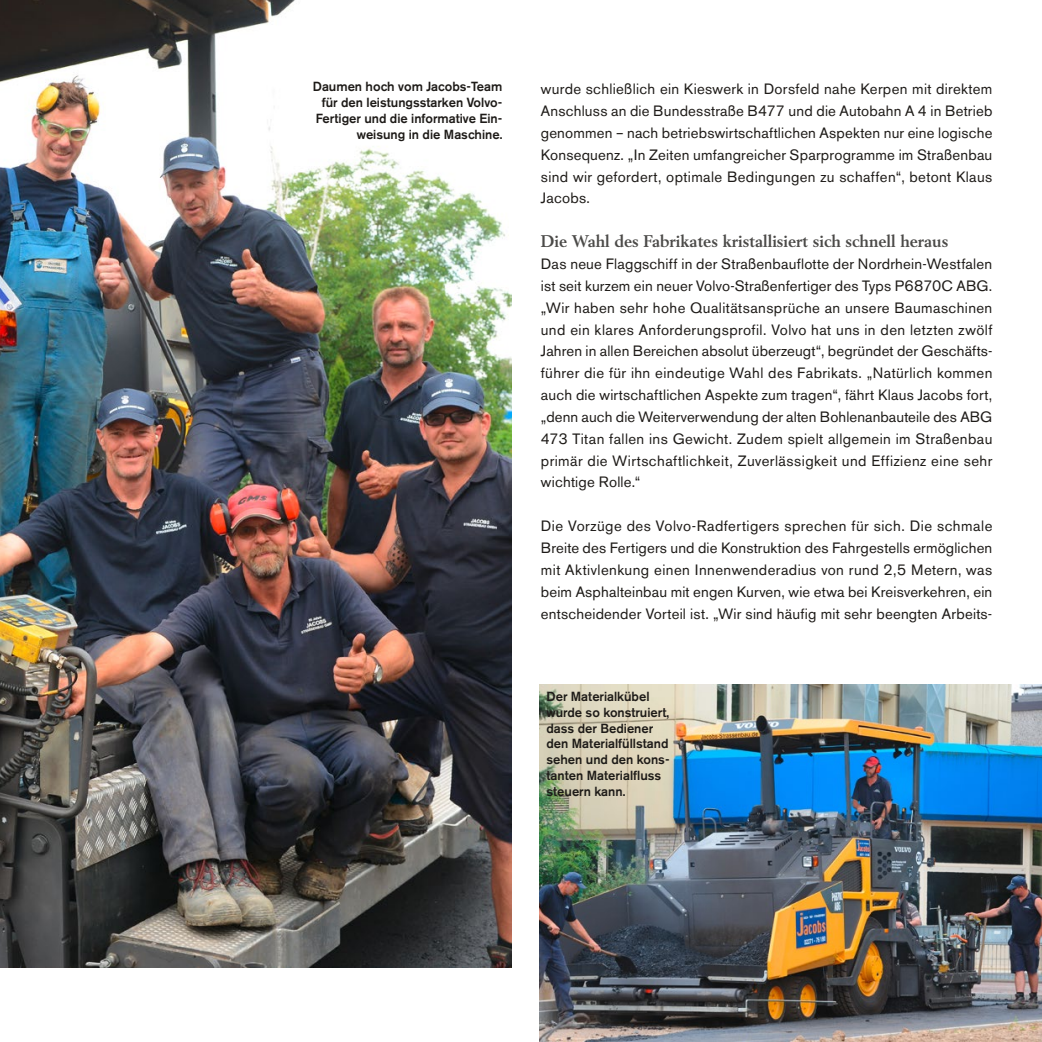
<style>
.page{position:relative;width:1042px;height:1042px;background:#fff}
.page>*{position:absolute;margin:0;border:0;box-sizing:border-box;transform-origin:0 0}
.t1{font:700 16.62px "Volvo Serif Pro";color:#4b4a48}
.t2{font:14.88px/21.9px "Volvo Sans Pro";letter-spacing:.025em;color:#1e1b18;text-align:justify}
.t3{font:500 13.12px/15.8px "Volvo Sans Pro";color:#1e1b18;text-align:right}
</style>
<div class="page">
<img style="left:0;top:0;width:511px;height:967px">
<img style="left:539px;top:684px;width:503px;height:358px">
<p class="t3" style="left:313px;top:79px;width:191px">Daumen hoch vom Jacobs-Team für den leistungsstarken Volvo-<br>Fertiger und die informative Ein&shy;weisung in die Maschine.</p>
<p class="t2" style="left:541px;top:78px;width:453px">wurde schließlich ein Kieswerk in Dorsfeld nahe Kerpen mit direktem Anschluss an die Bundesstraße B477 und die Autobahn A 4 in Betrieb genommen – nach betriebswirtschaftlichen Aspekten nur eine logische Konsequenz. „In Zeiten umfangreicher Sparprogramme im Straßenbau sind wir gefordert, optimale Bedingungen zu schaffen“, betont Klaus Jacobs.</p>
<p class="t1" style="left:541px;top:232px;width:409px">Die Wahl des Fabrikates kristallisiert sich schnell heraus</p>
<p class="t2" style="left:541px;top:253px;width:453px">Das neue Flaggschiff in der Straßenbauflotte der Nordrhein-Westfalen ist seit kurzem ein neuer Volvo-Straßenfertiger des Typs P6870C ABG. „Wir haben sehr hohe Qualitätsansprüche an unsere Baumaschinen und ein klares Anforderungsprofil. Volvo hat uns in den letzten zwölf Jahren in allen Bereichen absolut überzeugt“, begründet der Geschäfts&shy;führer die für ihn eindeutige Wahl des Fabrikats. „Natürlich kommen auch die wirtschaftlichen Aspekte zum tragen“, fährt Klaus Jacobs fort, „denn auch die Weiterverwendung der alten Bohlenanbauteile des ABG 473 Titan fallen ins Gewicht. Zudem spielt allgemein im Straßenbau primär die Wirtschaftlichkeit, Zuverlässigkeit und Effizienz eine sehr wichtige Rolle.“</p>
<p class="t2" style="left:541px;top:515px;width:453px">Die Vorzüge des Volvo-Radfertigers sprechen für sich. Die schmale Breite des Fertigers und die Konstruktion des Fahrgestells ermöglichen mit Aktivlenkung einen Innenwenderadius von rund 2,5 Metern, was beim Asphalteinbau mit engen Kurven, wie etwa bei Kreisverkehren, ein entscheidender Vorteil ist. „Wir sind häufig mit sehr beengten Arbeits-</p>
<p class="t3" style="left:546px;top:688px;width:125px;text-align:left">Der Materialkübel wurde so konstruiert, dass der Bediener den Materialfüllstand sehen und den kons&shy;tanten Materialfluss steuern kann.</p>
</div>
